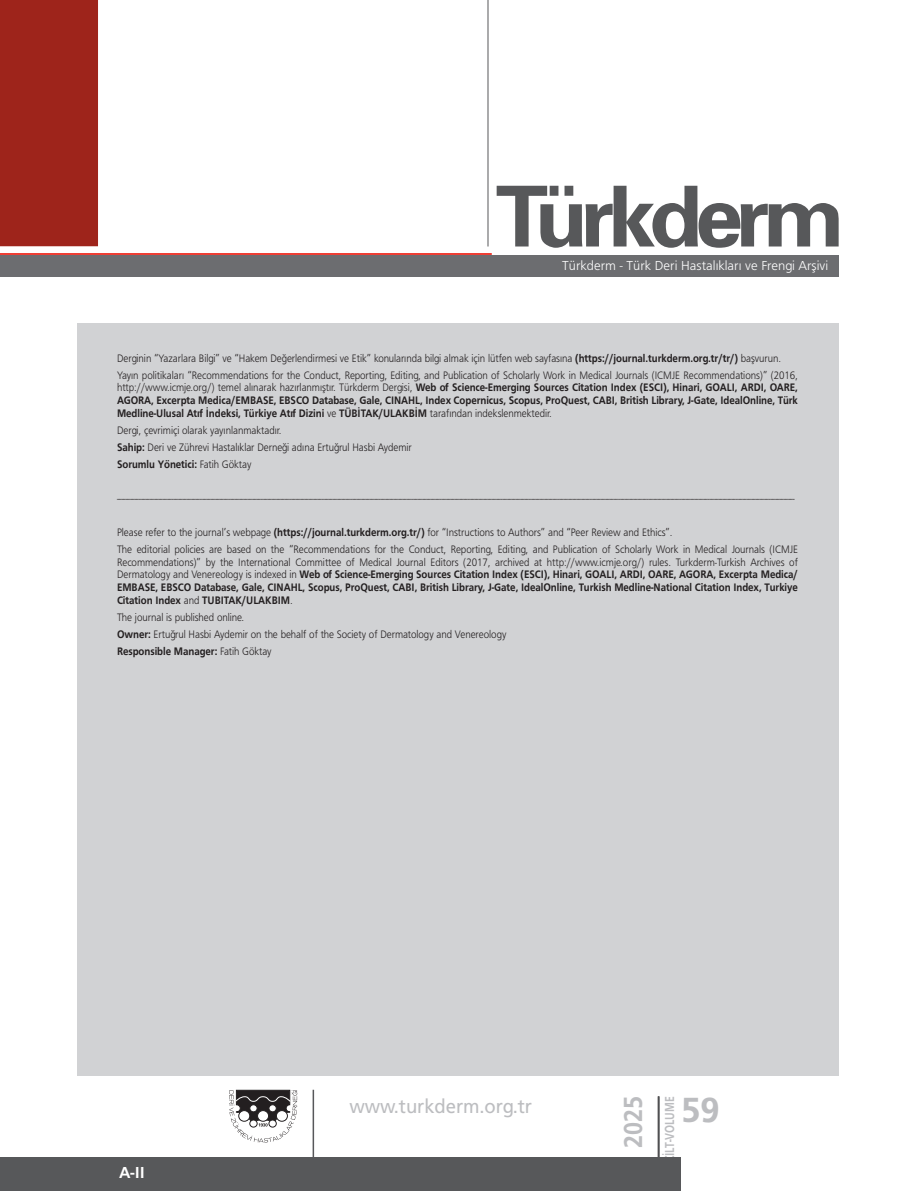
<style>
.page{position:relative;width:915px;height:1191px;background:#fff}
.page>*{position:absolute;margin:0;border:0;box-sizing:border-box;transform-origin:0 0}
.t1{font:36px "Frugal Bold Tr";color:#bcbdc0}
.t2{font:27px "Frugal Bold Tr";color:#bcbdc0;scale:.9 1}
.t3{font:19.5px "Frutiger Normal Tr";letter-spacing:-.005em;color:#bcbdc0;scale:.95 1}
.SAYFA_NO{font:16.5px "Frugal Bold Tr";color:#fff}
.t4{font:13.5px "Frugal Normal Tr";color:#fff}
.t5{font:13.5px "Frugal Bold Tr";letter-spacing:-.005em;color:#bcbdc0;scale:.8 1}
.t6{font:11.25px/12.8px "Frugal Normal Tr";letter-spacing:-.005em;color:#231f20;text-align:justify;scale:.9 1}
.t7{font:11.25px/12.8px "Frugal Bold Tr";letter-spacing:-.005em;color:#231f20;text-align:justify;scale:.9 1}
.s1{font-family:"Frugal Bold Tr"}
.s2{font-family:"Frugal Normal Tr"}
</style>
<div class="page">
<hr style="left:657px;top:1096px;width:2px;height:61px;background:#231f20">
<hr style="left:658px;top:1096px;width:1px;height:61px;background:#57585a">
<hr style="left:312px;top:1089px;width:2px;height:69px;background:#57585a">
<svg style="left:229px;top:1089px;width:68px;height:53px"></svg>
<svg style="left:0;top:0;width:838px;height:255px"></svg>
<div style="left:0;top:255px;width:838px;height:21px;background:#6c6d70"></div>
<hr style="left:487px;top:0;width:1px;height:246px;background:#57585a">
<div style="left:77px;top:323px;width:761px;height:753px;background:#d1d2d4"></div>
<div style="left:0;top:1157px;width:680px;height:34px;background:#57585a"></div>
<p class="t4" style="left:562px;top:258px;width:267px">Türkderm - Türk Deri Hastalıkları ve Frengi Arşivi</p>
<p class="t6" style="left:117px;top:351px;width:739px">Derginin “Yazarlara Bilgi” ve “Hakem Değerlendirmesi ve Etik” konularında bilgi almak için lütfen web sayfasına <span class="s1">(https://journal.turkderm.org.tr/tr/)</span> başvurun.</p>
<p class="t7" style="left:117px;top:368px;width:757px"><span class="s2">Yayın politikaları “Recommendations for the Conduct, Reporting, Editing, and Publication of Scholarly Work in Medical Journals (ICMJE Recommendations)” (2016, http://www.icmje.org/) temel alınarak hazırlanmıştır. Türkderm Dergisi,</span> Web of Science-Emerging Sources Citation Index (ESCI), Hinari, GOALI, ARDI, OARE, AGORA, Excerpta Medica/EMBASE, EBSCO Database, Gale, CINAHL, Index Copernicus, Scopus, ProQuest, CABI, British Library, J-Gate, IdealOnline, Türk Medline-Ulusal Atıf İndeksi, Türkiye Atıf Dizini <span class="s2">ve</span> TÜBİTAK/ULAKBİM <span class="s2">tarafından indekslenmektedir.</span></p>
<p class="t6" style="left:117px;top:424px;width:184px">Dergi, çevrimiçi olarak yayınlanmaktadır.</p>
<p class="t6" style="left:117px;top:441px;width:329px"><span class="s1">Sahip:</span> Deri ve Zührevi Hastalıklar Derneği adına Ertuğrul Hasbi Aydemir</p>
<p class="t7" style="left:117px;top:457px;width:151px">Sorumlu Yönetici: <span class="s2">Fatih Göktay</span></p>
<p class="t6" style="left:117px;top:492px;width:754px">-----------------------------------------------------------------------------------------------------------------------------------------------------------------------------------------------------------------------------------------------------------------------------------------------------------------------</p>
<p class="t6" style="left:117px;top:526px;width:618px">Please refer to the journal’s webpage <span class="s1">(https://journal.turkderm.org.tr/)</span> for “Instructions to Authors” and “Peer Review and Ethics”.</p>
<p class="t6" style="left:117px;top:543px;width:757px">The editorial policies are based on the “Recommendations for the Conduct, Reporting, Editing, and Publication of Scholarly Work in Medical Journals (ICMJE Recommendations)” by the International Committee of Medical Journal Editors (2017, archived at http://www.icmje.org/) rules. Turkderm-Turkish Archives of Dermatology and Venereology is indexed in <span class="s1">Web of Science-Emerging Sources Citation Index (ESCI), Hinari, GOALI, ARDI, OARE, AGORA, Excerpta Medica/ EMBASE, EBSCO Database, Gale, CINAHL, Scopus, ProQuest, CABI, British Library, J-Gate, IdealOnline, Turkish Medline-National Citation Index, Turkiye Citation Index</span> and <span class="s1">TUBITAK/ULAKBIM</span>.</p>
<p class="t6" style="left:117px;top:611px;width:143px">The journal is published online.</p>
<p class="t6" style="left:117px;top:628px;width:434px"><span class="s1">Owner:</span> Ertuğrul Hasbi Aydemir on the behalf of the Society of Dermatology and Venereology</p>
<p class="t7" style="left:117px;top:644px;width:173px">Responsible Manager: <span class="s2">Fatih Göktay</span></p>
<p class="SAYFA_NO" style="left:119px;top:1162px;width:27px">A-II</p>
<h3 class="t3" style="left:349px;top:1095px;width:194px">www.turkderm.org.tr</h3>
<h2 class="t2" style="left:617px;top:1148px;width:59px;rotate:-90deg">2025</h2>
<p class="t5" style="left:661px;top:1162px;width:84px;rotate:-90deg">CİLT-VOLUME</p>
<h1 class="t1" style="left:681px;top:1089px;width:40px">59</h1>
</div>
